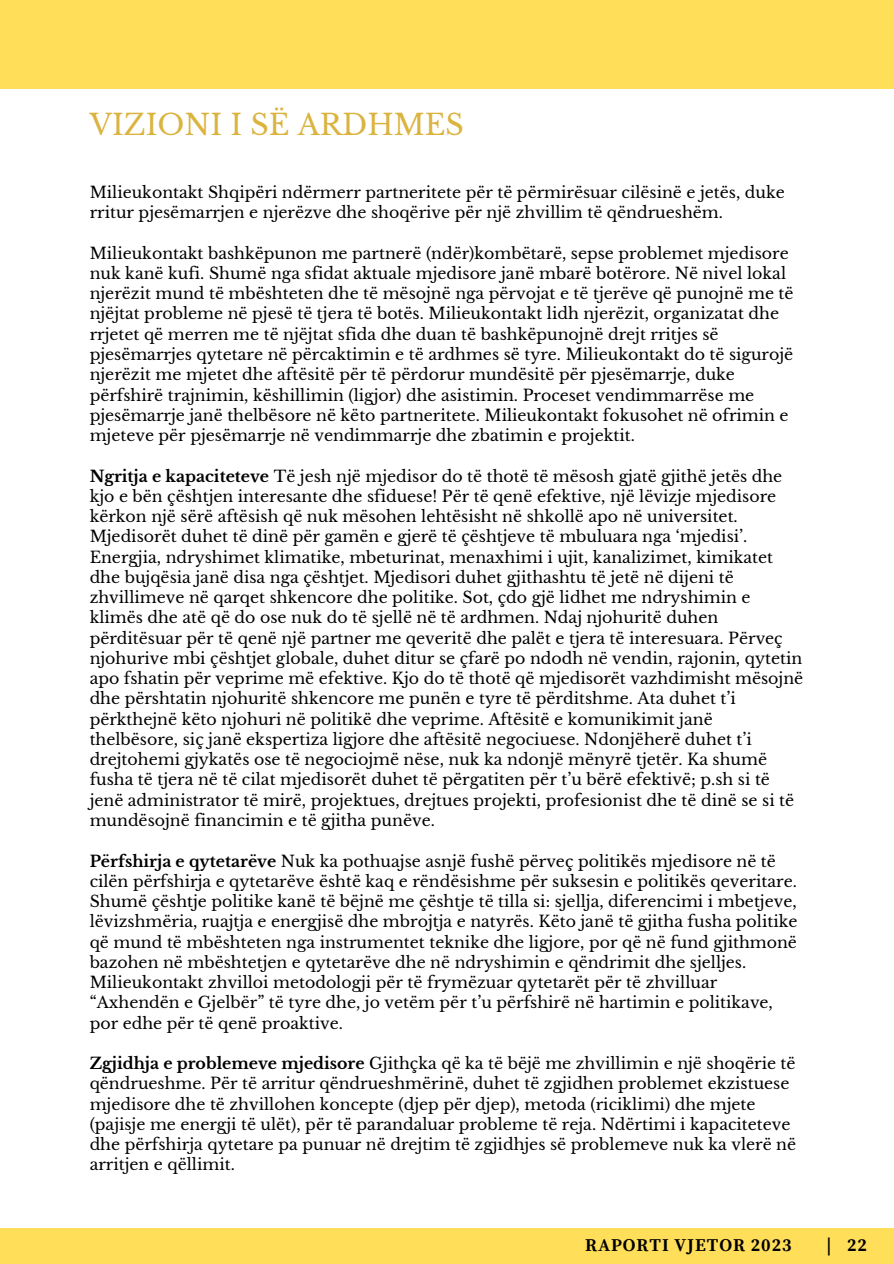
<style>
.page{position:relative;width:894px;height:1264px;background:#fff}
.page>*{position:absolute;margin:0;border:0;box-sizing:border-box;transform-origin:0 0}
.t1{font:28.5px "Libre Baskerville";color:#dbb33f}
.t2{font:700 18px "Source Serif Pro";letter-spacing:.05em;color:#000}
.t3{font:15.75px/20.2px "Libre Baskerville";color:#000001}
.s1{font-weight:700}
</style>
<div class="page">
<div style="left:0;top:0;width:893px;height:89px;background:#ffde59"></div>
<div style="left:0;top:1227px;width:893px;height:36px;background:#ffde59"></div>
<h1 class="t1" style="left:90px;top:108px;width:375px">VIZIONI I SË ARDHMES</h1>
<p class="t3" style="left:90px;top:182px;width:696px">Milieukontakt Shqipëri ndërmerr partneritete për të përmirësuar cilësinë e jetës, duke rritur pjesëmarrjen e njerëzve dhe shoqërive për një zhvillim të qëndrueshëm.</p>
<p class="t3" style="left:90px;top:243px;width:705px">Milieukontakt bashkëpunon me partnerë (ndër)kombëtarë, sepse problemet mjedisore nuk kanë kufi. Shumë nga sfidat aktuale mjedisore janë mbarë botërore. Në nivel lokal njerëzit mund të mbështeten dhe të mësojnë nga përvojat e të tjerëve që punojnë me të njëjtat probleme në pjesë të tjera të botës. Milieukontakt lidh njerëzit, organizatat dhe rrjetet që merren me të njëjtat sfida dhe duan të bashkëpunojnë drejt rritjes së pjesëmarrjes qytetare në përcaktimin e të ardhmes së tyre. Milieukontakt do të sigurojë njerëzit me mjetet dhe aftësitë për të përdorur mundësitë për pjesëmarrje, duke përfshirë trajnimin, këshillimin (ligjor) dhe asistimin. Proceset vendimmarrëse me pjesëmarrje janë thelbësore në këto partneritete. Milieukontakt fokusohet në ofrimin e mjeteve për pjesëmarrje në vendimmarrje dhe zbatimin e projektit.</p>
<p class="t3" style="left:90px;top:466px;width:715px"><span class="s1">Ngritja e kapaciteteve</span> Të jesh një mjedisor do të thotë të mësosh gjatë gjithë jetës dhe kjo e bën çështjen interesante dhe sfiduese! Për të qenë efektive, një lëvizje mjedisore kërkon një sërë aftësish që nuk mësohen lehtësisht në shkollë apo në universitet.<br>Mjedisorët duhet të dinë për gamën e gjerë të çështjeve të mbuluara nga ‘mjedisi’.<br>Energjia, ndryshimet klimatike, mbeturinat, menaxhimi i ujit, kanalizimet, kimikatet dhe bujqësia janë disa nga çështjet. Mjedisori duhet gjithashtu të jetë në dijeni të zhvillimeve në qarqet shkencore dhe politike. Sot, çdo gjë lidhet me ndryshimin e klimës dhe atë që do ose nuk do të sjellë në të ardhmen. Ndaj njohuritë duhen përditësuar për të qenë një partner me qeveritë dhe palët e tjera të interesuara. Përveç njohurive mbi çështjet globale, duhet ditur se çfarë po ndodh në vendin, rajonin, qytetin apo fshatin për veprime më efektive. Kjo do të thotë që mjedisorët vazhdimisht mësojnë dhe përshtatin njohuritë shkencore me punën e tyre të përditshme. Ata duhet t’i përkthejnë këto njohuri në politikë dhe veprime. Aftësitë e komunikimit janë thelbësore, siç janë ekspertiza ligjore dhe aftësitë negociuese. Ndonjëherë duhet t’i drejtohemi gjykatës ose të negociojmë nëse, nuk ka ndonjë mënyrë tjetër. Ka shumë fusha të tjera në të cilat mjedisorët duhet të përgatiten për t’u bërë efektivë; p.sh si të jenë administrator të mirë, projektues, drejtues projekti, profesionist dhe të dinë se si të mundësojnë financimin e të gjitha punëve.</p>
<p class="t3" style="left:90px;top:850px;width:709px"><span class="s1">Përfshirja e qytetarëve</span> Nuk ka pothuajse asnjë fushë përveç politikës mjedisore në të cilën përfshirja e qytetarëve është kaq e rëndësishme për suksesin e politikës qeveritare.<br>Shumë çështje politike kanë të bëjnë me çështje të tilla si: sjellja, diferencimi i mbetjeve, lëvizshmëria, ruajtja e energjisë dhe mbrojtja e natyrës. Këto janë të gjitha fusha politike që mund të mbështeten nga instrumentet teknike dhe ligjore, por që në fund gjithmonë bazohen në mbështetjen e qytetarëve dhe në ndryshimin e qëndrimit dhe sjelljes.<br>Milieukontakt zhvilloi metodologji për të frymëzuar qytetarët për të zhvilluar “Axhendën e Gjelbër” të tyre dhe, jo vetëm për t’u përfshirë në hartimin e politikave, por edhe për të qenë proaktive.</p>
<p class="t3" style="left:90px;top:1053px;width:707px"><span class="s1">Zgjidhja e problemeve mjedisore</span> Gjithçka që ka të bëjë me zhvillimin e një shoqërie të qëndrueshme. Për të arritur qëndrueshmërinë, duhet të zgjidhen problemet ekzistuese mjedisore dhe të zhvillohen koncepte (djep për djep), metoda (riciklimi) dhe mjete (pajisje me energji të ulët), për të parandaluar probleme të reja. Ndërtimi i kapaciteteve dhe përfshirja qytetare pa punuar në drejtim të zgjidhjes së problemeve nuk ka vlerë në arritjen e qëllimit.</p>
<p class="t2" style="left:585px;top:1233px;width:208px">RAPORTI VJETOR 2023</p>
<p class="t2" style="left:826px;top:1233px;width:42px">| 22</p>
</div>
